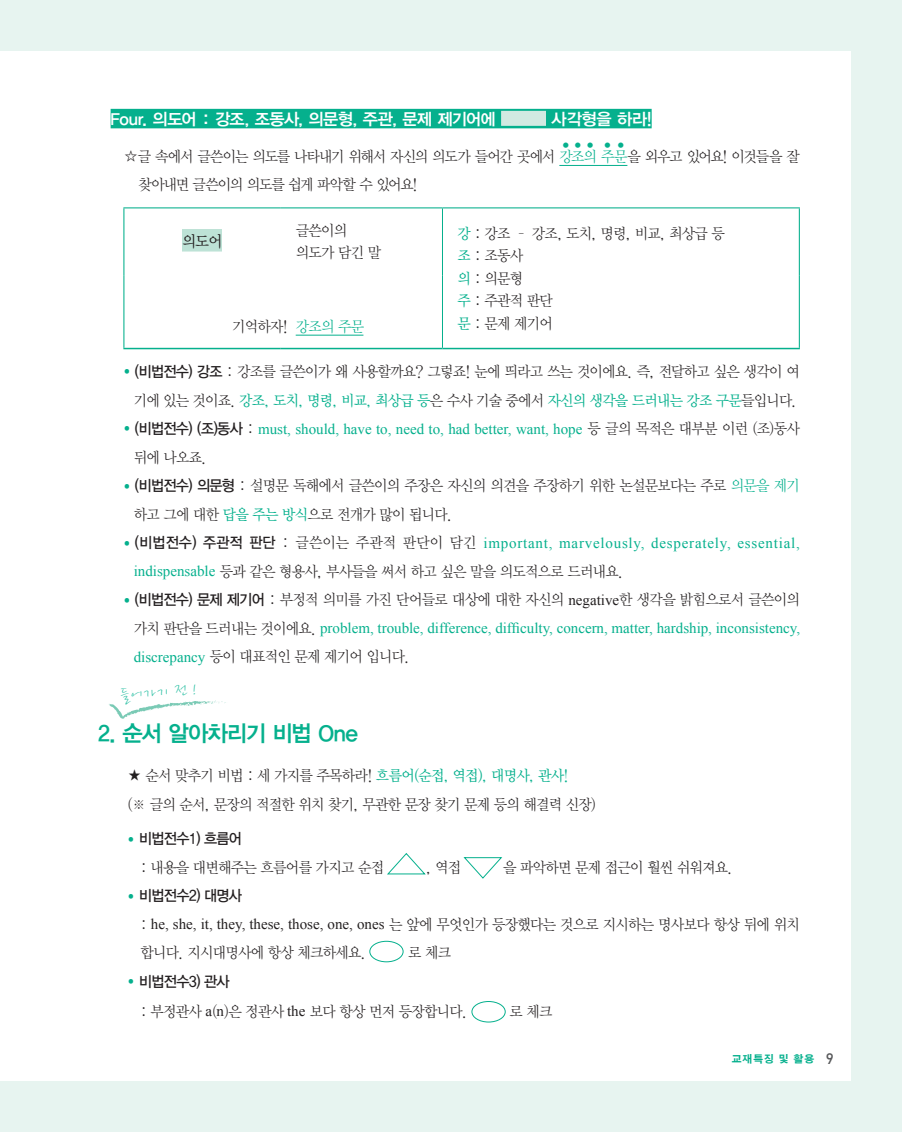
<style>
.page{position:relative;width:902px;height:1132px;background:#fff}
.page>*{position:absolute;margin:0;border:0;box-sizing:border-box;transform-origin:0 0}
.t1{font:22.5px "YDIYGO340";letter-spacing:-.04em;color:#05b08d}
.t2{font:18px "YDV Bomnal L";color:#18ba9b}
.t3{font:16.5px "YDIYGO340";letter-spacing:-.03em;color:#fff}
.t4{font:15.75px "YDIY Mj O330";color:#231f20;scale:.95 1}
.t5{font:15px/22.5px "YDIY Mj O320";letter-spacing:-.05em;color:#231f20;scale:.95 1}
.t6{font:15px "Times New Roman";color:#05b08d}
.t7{font:15px "Times New Roman";letter-spacing:.05em;color:#05b08d}
.t8{font:15px "Times New Roman";color:#231f20}
.t9{font:15px "YDIY Mj O330";letter-spacing:-.055em;color:#05b08d;scale:.95 1}
.t10{font:15px "YDIY Mj O320";letter-spacing:-.075em;color:#231f20}
.t11{font:15px "YDIYGO330";letter-spacing:-.05em;color:#231f20;scale:.95 1}
.t12{font:15px "YDIY Mj O320";letter-spacing:-.075em;color:#231f20;scale:.95 1}
.t13{font:10.5px "SM3 K Gothic";letter-spacing:.025em;color:#05b08d}
.t14{font:7.5px "Kenten Generic";color:#05b08d}
.s1{color:#05b08d}
.s2{font-family:"YDIY Mj O330";color:#05b08d}
.s3{font-family:"Adobe Myungjo Std";font-weight:500}
.s4{font-family:"Calibri";color:#05b08d}
.s5{font-family:"Calibri";font-size:12px;color:#fff}
.s6{font-family:"YDIYGO330"}
.s7{font-family:"YDIY Mj O320";color:#231f20}
.s8{font-family:"Calibri"}
.s9{font-family:"YDIYGO330";color:#231f20}
.s10{font-family:"Times New Roman";color:#05b08d}
.s11{font-family:"Times New Roman"}
.s12{font-family:"YDIY Mj O320"}
.s13{font-family:"Dinmed";font-size:15px;color:#57585a}
</style>
<div class="page">
<div style="left:13px;top:0;width:888px;height:1131px;background:#e7f4f0"></div>
<div style="left:0;top:0;width:13px;height:1131px;background:#e7f4f0"></div>
<div style="left:0;top:51px;width:13px;height:1029px;background:#fff"></div>
<div style="left:13px;top:51px;width:837px;height:1029px;background:#fff"></div>
<div style="left:111px;top:109px;width:540px;height:19px;background:#05b08d"></div>
<hr style="left:559px;top:165px;width:68px;height:1px;background:#05b08d">
<div style="left:501px;top:111px;width:45px;height:15px;background:#d2eae2"></div>
<hr style="left:442px;top:275px;width:1px;height:72px;background:#05b08d">
<hr style="left:442px;top:347px;width:357px;height:2px;background:#05b08d">
<hr style="left:123px;top:208px;width:1px;height:67px;background:#05b08d">
<hr style="left:123px;top:207px;width:158px;height:1px;background:#05b08d">
<hr style="left:281px;top:207px;width:161px;height:1px;background:#05b08d">
<hr style="left:442px;top:208px;width:1px;height:67px;background:#05b08d">
<hr style="left:442px;top:207px;width:357px;height:1px;background:#05b08d">
<hr style="left:798px;top:208px;width:1px;height:67px;background:#05b08d">
<hr style="left:798px;top:275px;width:1px;height:72px;background:#05b08d">
<hr style="left:123px;top:275px;width:1px;height:72px;background:#05b08d">
<hr style="left:123px;top:347px;width:158px;height:2px;background:#05b08d">
<hr style="left:281px;top:347px;width:161px;height:2px;background:#05b08d">
<div style="left:182px;top:229px;width:40px;height:22px;background:#bde2d6"></div>
<hr style="left:296px;top:335px;width:67px;height:1px;background:#05b08d">
<svg style="left:109px;top:700px;width:117px;height:18px"></svg>
<svg style="left:387px;top:853px;width:39px;height:21px"></svg>
<svg style="left:463px;top:857px;width:40px;height:21px"></svg>
<div style="left:369px;top:940px;width:34px;height:21px;border:1px solid #05b08d;border-radius:50%"></div>
<div style="left:471px;top:1000px;width:34px;height:22px;border:1px solid #05b08d;border-radius:50%"></div>
<p class="t3" style="left:111px;top:109px;width:386px">Four. 의도어 : 강조, 조동사, 의문형, 주관, 문제 제기어에</p>
<p class="t3" style="left:551px;top:109px;width:102px">사각형을 하라!</p>
<p class="t10" style="left:123px;top:149px;width:678px">☆글 속에서 글쓴이는 의도를 나타내기 위해서 자신의 의도가 들어간 곳에서 <span class="s1">강조의 주문</span>을 외우고 있어요! 이것들을 잘</p>
<p class="t14" style="left:562px;top:141px;width:28px">3333</p>
<p class="t14" style="left:604px;top:141px;width:22px">3 3</p>
<p class="t12" style="left:138px;top:177px;width:295px">찾아내면 글쓴이의 의도를 쉽게 파악할 수 있어요!</p>
<p class="t4" style="left:182px;top:233px;width:44px">의도어</p>
<p class="t5" style="left:296px;top:219px;width:91px">글쓴이의 의도가 담긴 말</p>
<p class="t5" style="left:457px;top:222px;width:283px"><span class="s2">강</span> : 강조 <span class="s3">–</span> 강조, 도치, 명령, 비교, 최상급 등 <span class="s2">조</span> : 조동사<br><span class="s2">의</span> : 의문형<br><span class="s2">주</span> : 주관적 판단</p>
<p class="t5" style="left:232px;top:315px;width:140px">기억하자! <span class="s1">강조의 주문</span></p>
<p class="t5" style="left:457px;top:312px;width:102px"><span class="s2">문</span> : 문제 제기어</p>
<p class="t5" style="left:123px;top:360px;width:713px"><span class="s4">•</span><span class="s5">–</span><span class="s6">(비법전수) 강조</span> : 강조를 글쓴이가 왜 사용할까요? 그렇죠! 눈에 띄라고 쓰는 것이에요. 즉, 전달하고 싶은 생각이 여</p>
<p class="t9" style="left:134px;top:392px;width:699px"><span class="s7">기에 있는 것이죠.</span> 강조, 도치, 명령, 비교, 최상급 등<span class="s7">은 수사 기술 중에서</span> 자신의 생각을 드러내는 강조 구문<span class="s7">들입니다.</span></p>
<p class="t6" style="left:123px;top:418px;width:678px"><span class="s8">•</span><span class="s5">–</span><span class="s9">(비법전수) (조)동사</span> <span class="s7">:</span> must, should, have to, need to, had better, want, hope <span class="s7">등 글의 목적은 대부분 이런 (조)동사</span></p>
<p class="t5" style="left:134px;top:446px;width:78px">뒤에 나오죠.</p>
<p class="t5" style="left:134px;top:471px;width:702px;line-height:28.5px;text-indent:-10px"><span class="s4">•</span><span class="s5">–</span><span class="s6">(비법전수) 의문형</span> : 설명문 독해에서 글쓴이의 주장은 자신의 의견을 주장하기 위한 논설문보다는 주로 <span class="s1">의문을 제기 </span>하고 그에 대한 <span class="s2">답을 주는 방식</span>으로 전개가 많이 됩니다.</p>
<p class="t7" style="left:123px;top:532px;width:678px"><span class="s8">•</span><span class="s5">–</span><span class="s9">(비법전수) 주관적 판단</span> <span class="s7">: 글쓴이는 주관적 판단이 담긴</span> important, marvelously, desperately, essential,</p>
<p class="t5" style="left:134px;top:560px;width:517px"><span class="s10">indispensable</span> 등과 같은 형용사, 부사들을 써서 하고 싶은 말을 의도적으로 드러내요.</p>
<p class="t5" style="left:123px;top:588px;width:713px"><span class="s4">•</span><span class="s5">–</span><span class="s6">(비법전수) 문제 제기어</span> : 부정적 의미를 가진 단어들로 대상에 대한 자신의 <span class="s11">negative</span>한 생각을 밝힘으로서 글쓴이의</p>
<p class="t6" style="left:134px;top:618px;width:667px"><span class="s7">가치 판단을 드러내는 것이에요.</span> problem, trouble, difference, difficulty, concern, matter, hardship, inconsistency,</p>
<p class="t5" style="left:134px;top:645px;width:292px"><span class="s10">discrepancy</span> 등이 대표적인 문제 제기어 입니다.</p>
<p class="t2" style="left:119px;top:687px;width:78px;rotate:-5deg">들어가기 전 !</p>
<h1 class="t1" style="left:98px;top:719px;width:262px">2. 순서 알아차리기 비법 One</h1>
<p class="t5" style="left:128px;top:761px;width:494px;line-height:28.5px">★ 순서 맞추기 비법 : 세 가지를 주목하라! <span class="s2">흐름어(순접, 역접), 대명사, 관사!<br></span>(※ 글의 순서, 문장의 적절한 위치 찾기, 무관한 문장 찾기 문제 등의 해결력 신장)</p>
<p class="t11" style="left:128px;top:830px;width:122px"><span class="s4">•</span><span class="s5">–</span>비법전수1) 흐름어</p>
<p class="t5" style="left:140px;top:855px;width:258px">: 내용을 대변해주는 흐름어를 가지고 순접</p>
<p class="t5" style="left:426px;top:855px;width:38px">, 역접</p>
<p class="t5" style="left:503px;top:855px;width:243px">을 파악하면 문제 접근이 훨씬 쉬워져요.</p>
<p class="t11" style="left:128px;top:887px;width:122px"><span class="s4">•</span><span class="s5">–</span>비법전수2) 대명사</p>
<p class="t8" style="left:140px;top:914px;width:661px"><span class="s12">:</span> he, she, it, they, these, those, one, ones <span class="s12">는 앞에 무엇인가 등장했다는 것으로 지시하는 명사보다 항상 뒤에 위치</span></p>
<p class="t5" style="left:140px;top:941px;width:239px">합니다. 지시대명사에 항상 체크하세요.</p>
<p class="t5" style="left:408px;top:941px;width:47px">로 체크</p>
<p class="t11" style="left:128px;top:972px;width:109px"><span class="s4">•</span><span class="s5">–</span>비법전수3) 관사</p>
<p class="t5" style="left:140px;top:999px;width:346px">: 부정관사 <span class="s11">a</span>(<span class="s11">n</span>)은 정관사 <span class="s11">the</span> 보다 항상 먼저 등장합니다.</p>
<p class="t5" style="left:509px;top:999px;width:47px">로 체크</p>
<p class="t13" style="left:731px;top:1052px;width:104px">교재특징 및 활용 <span class="s13">9</span></p>
</div>
